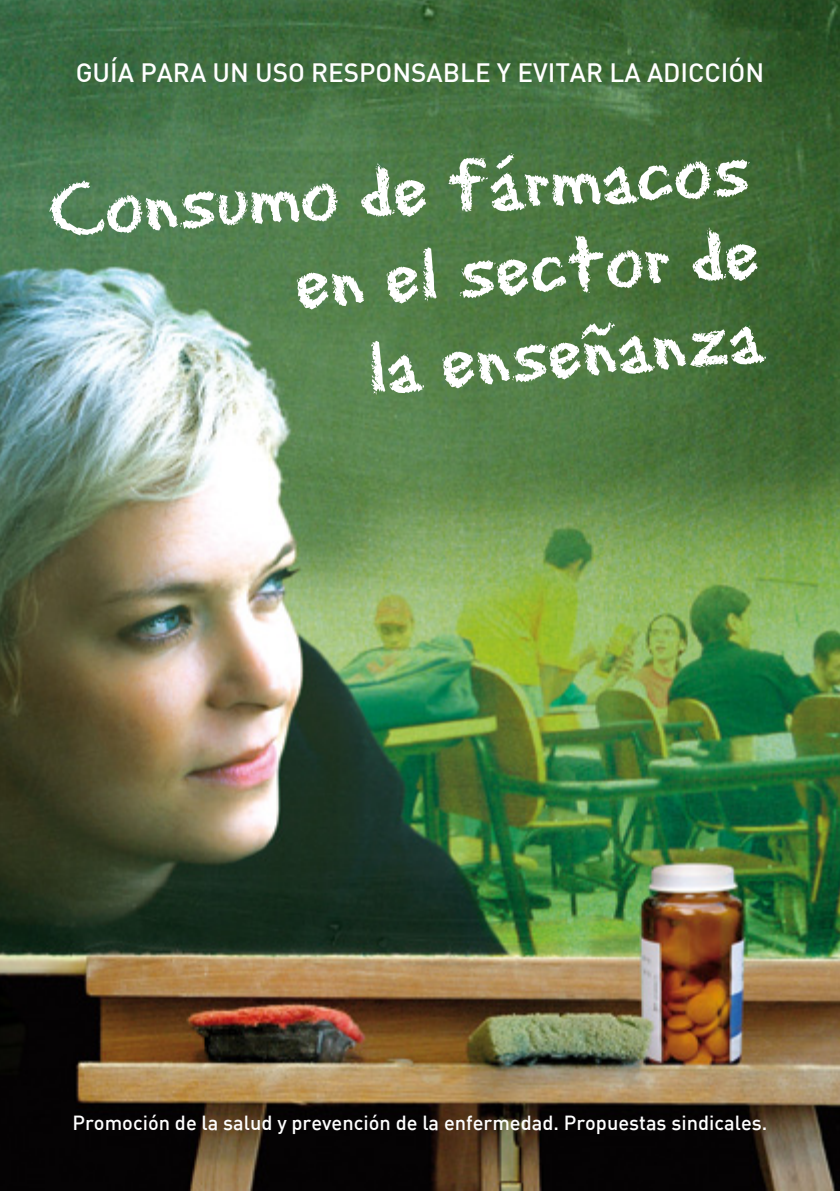
<style>
.page{position:relative;width:840px;height:1191px;background:#fff}
.page>*{position:absolute;margin:0;border:0;box-sizing:border-box;transform-origin:0 0}
.TITULO_peq{font:79.2px "Eraser Dust";color:#fff}
.TITULO_peq-2{font:500 26px "DIN";color:#fff}
.TITULO_peq-3{font:500 20px "DIN";color:#fff}
</style>
<div class="page">
<img style="left:0;top:0;width:839px;height:1191px">
<p class="TITULO_peq-2" style="left:76px;top:56px;width:689px">GUÍA PARA UN USO RESPONSABLE Y EVITAR LA ADICCIÓN</p>
<p class="TITULO_peq" style="left:46px;top:153px;width:702px;rotate:-3deg">Consumo de fármacos</p>
<p class="TITULO_peq" style="left:291px;top:229px;width:466px;rotate:-4deg">en el sector de</p>
<p class="TITULO_peq" style="left:362px;top:314px;width:397px;rotate:-5deg">la enseñanza</p>
<p class="TITULO_peq-3" style="left:73px;top:1110px;width:695px">Promoción de la salud y prevención de la enfermedad. Propuestas sindicales.</p>
</div>
